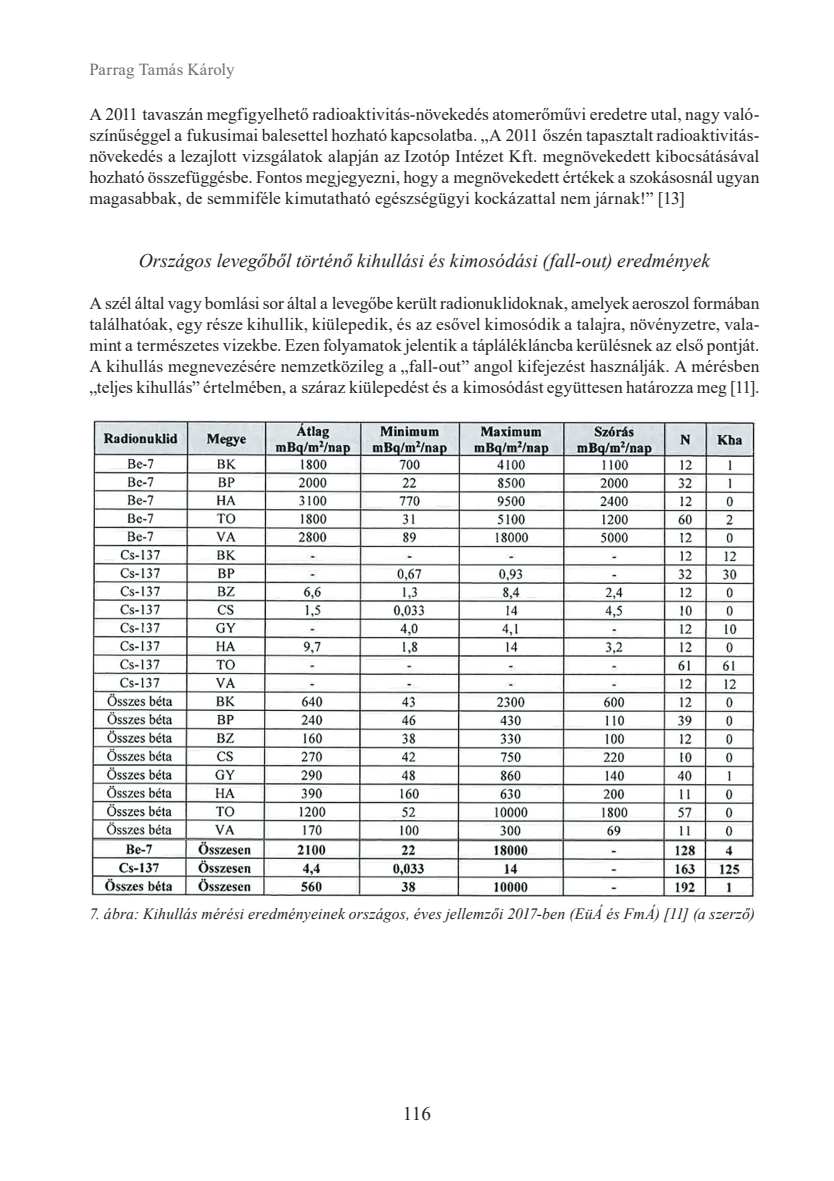
<style>
.page{position:relative;width:834px;height:1181px;background:#fff}
.page>*{position:absolute;margin:0;border:0;box-sizing:border-box;transform-origin:0 0}
._1_1__Section_Head{font:italic 19.25px "Times New Roman";color:#231f20}
.t1{font:19.25px "Times New Roman";color:#231f20}
.Body_1st_Paragraph_T{font:17.5px/21px "Times New Roman";letter-spacing:.005em;color:#231f20;text-align:justify}
.t2{font:16.8px "Times New Roman";letter-spacing:.015em;color:#6c6d70}
.Figure_Number___Titl{font:italic 15.75px "Times New Roman";letter-spacing:.01em;color:#231f20}
</style>
<div class="page">
<img style="left:91px;top:420px;width:665px;height:477px">
<p class="t2" style="left:89px;top:58px;width:147px">Parrag Tamás Károly</p>
<p class="Body_1st_Paragraph_T" style="left:89px;top:103px;width:671px">A 2011 tavaszán megfigyelhető radioaktivitás-növekedés atomerőművi eredetre utal, nagy való&shy;színűséggel a fukusimai balesettel hozható kapcsolatba. „A -2011 őszén tapasztalt radioaktivitás&shy;növekedés a lezajlott vizsgálatok alapján az Izotóp Intézet Kft. megnövekedett kibocsátásával hozható összefüggésbe. Fontos megjegyezni, hogy a megnövekedett értékek a szokásosnál ugyan magasabbak, de semmiféle kimutatható egészségügyi kockázattal nem járnak!” [13]</p>
<p class="_1_1__Section_Head" style="left:139px;top:248px;width:572px">Országos levegőből történő kihullási és kimosódási (fall-out) eredmények</p>
<p class="Body_1st_Paragraph_T" style="left:89px;top:292px;width:671px">A szél által vagy bomlási sor által a levegőbe került radionuklidoknak, amelyek aeroszol formában találhatóak, egy része kihullik, kiülepedik, és az esővel kimosódik a talajra, növényzetre, vala&shy;mint a természetes vizekbe. Ezen folyamatok jelentik a táplálékláncba kerülésnek az első pontját.<br>A kihullás megnevezésére nemzetközileg a „fall-out” angol kifejezést használják. A mérésben „teljes kihullás” értelmében, a száraz kiülepedést és a kimosódást együttesen határozza meg [11].</p>
<p class="Figure_Number___Titl" style="left:89px;top:902px;width:667px">7. ábra: Kihullás mérési eredményeinek országos, éves jellemzői 2017-ben (EüÁ és FmÁ) [11] (a szerző)</p>
<p class="t1" style="left:403px;top:1100px;width:30px">116</p>
</div>
